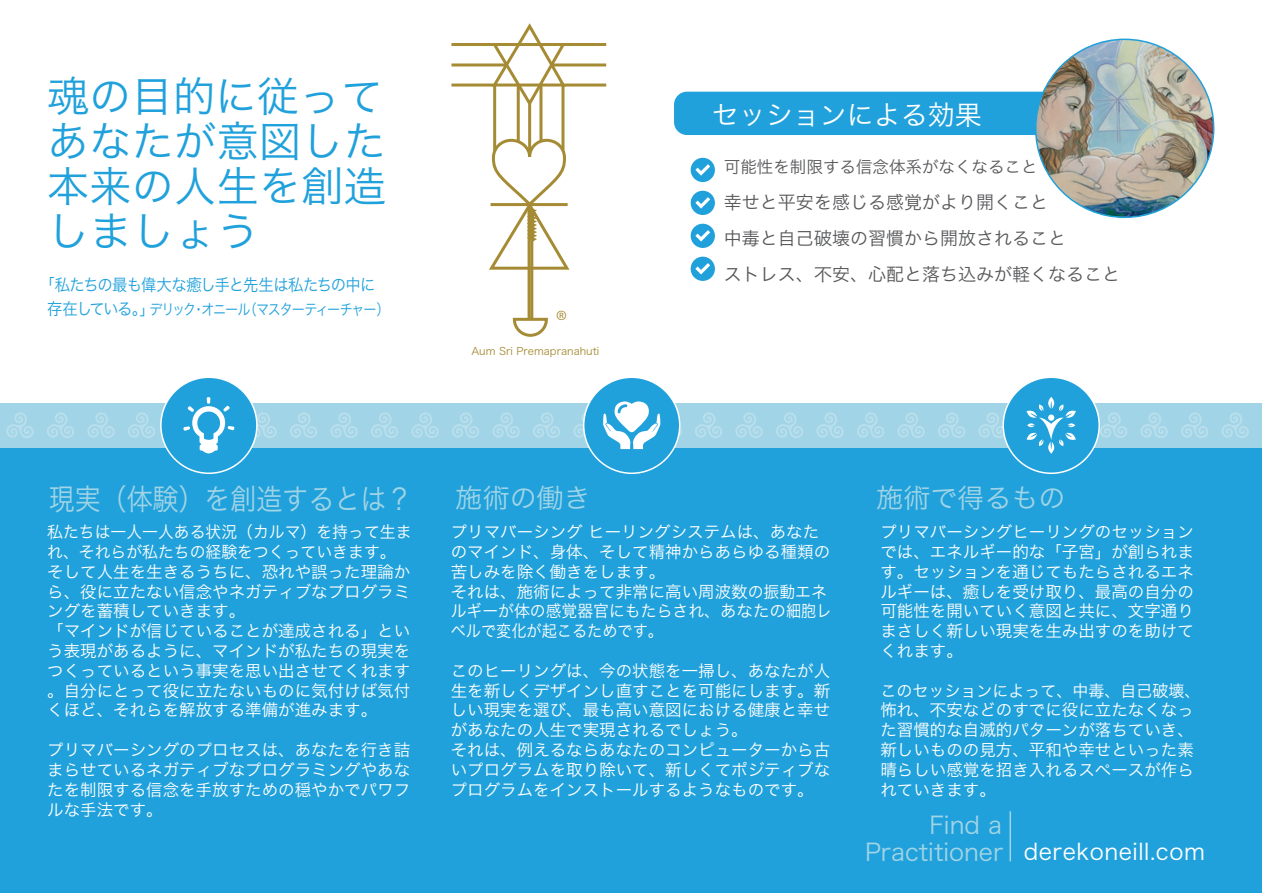
<style>
.page{position:relative;width:1263px;height:893px;background:#fff}
.page>*{position:absolute;margin:0;border:0;box-sizing:border-box;transform-origin:0 0}
.t1{font:42px/45px "Oswald";color:#20a1db;text-align:justify}
.t2{font:29.4px "Oswald";color:#a1d4e6;scale:.88 1}
.t3{font:27px "Oswald";color:#a1d4e6}
.t4{font:27px "Oswald";color:#fff}
.t5{font:24px/27px "Oswald";color:#a1d4e6;text-align:right}
.t6{font:22.5px "Oswald";letter-spacing:.025em;color:#fff}
.t7{font:21px "Myriad";color:#a68b35}
.t8{font:18px/36px "Roboto";color:#57585a}
.t9{font:16.65px "Oswald";letter-spacing:-.05em;color:#20a1db;scale:.92 1}
.t10{font:16.5px/19.8px "Roboto";color:#fff}
.t11{font:16.5px/19.8px "Roboto";color:#fff;scale:.96 1}
.t12{font:16.5px "Roboto";color:#57585a}
.t13{font:15px "Oswald";letter-spacing:-.09em;color:#20a1db;scale:.87 1}
.t14{font:10.5px "Roboto";color:#a68b35}
.s1{font-size:16.65px}
</style>
<div class="page">
<div style="left:0;top:431px;width:1262px;height:462px;background:#20a1db"></div>
<div style="left:0;top:403px;width:1262px;height:45px;background:#a1d4e6"></div>
<div style="left:674px;top:92px;width:386px;height:43px;background:#20a1db;border-radius:13px"></div>
<img style="left:1036px;top:39px;width:178px;height:178px;border-radius:89px">
<hr style="left:1009px;top:811px;width:2px;height:50px;background:#a1d4e6">
<svg style="left:1221px;top:412px;width:28px;height:26px"></svg>
<svg style="left:1181px;top:412px;width:27px;height:26px"></svg>
<svg style="left:1140px;top:412px;width:28px;height:26px"></svg>
<svg style="left:1100px;top:412px;width:27px;height:26px"></svg>
<svg style="left:978px;top:412px;width:25px;height:26px"></svg>
<svg style="left:938px;top:412px;width:27px;height:26px"></svg>
<svg style="left:897px;top:412px;width:28px;height:26px"></svg>
<svg style="left:857px;top:412px;width:27px;height:26px"></svg>
<svg style="left:816px;top:412px;width:28px;height:26px"></svg>
<svg style="left:776px;top:412px;width:27px;height:26px"></svg>
<svg style="left:735px;top:412px;width:28px;height:26px"></svg>
<svg style="left:695px;top:412px;width:27px;height:26px"></svg>
<svg style="left:533px;top:412px;width:27px;height:26px"></svg>
<svg style="left:492px;top:412px;width:28px;height:26px"></svg>
<svg style="left:452px;top:412px;width:27px;height:26px"></svg>
<svg style="left:411px;top:412px;width:28px;height:26px"></svg>
<svg style="left:371px;top:412px;width:27px;height:26px"></svg>
<svg style="left:330px;top:412px;width:28px;height:26px"></svg>
<svg style="left:290px;top:412px;width:27px;height:26px"></svg>
<svg style="left:256px;top:412px;width:21px;height:26px"></svg>
<svg style="left:128px;top:412px;width:27px;height:26px"></svg>
<svg style="left:87px;top:412px;width:28px;height:26px"></svg>
<svg style="left:47px;top:412px;width:27px;height:26px"></svg>
<svg style="left:6px;top:412px;width:28px;height:26px"></svg>
<svg style="left:691px;top:158px;width:24px;height:24px"></svg>
<svg style="left:691px;top:191px;width:24px;height:24px"></svg>
<svg style="left:691px;top:224px;width:24px;height:24px"></svg>
<svg style="left:691px;top:257px;width:24px;height:24px"></svg>
<div style="left:584px;top:377px;width:96px;height:96px;background:#20a1db;border-radius:50%"></div>
<div style="left:161px;top:377px;width:96px;height:96px;background:#20a1db;border-radius:50%"></div>
<div style="left:160px;top:376px;width:98px;height:98px;border:2px solid #fff;border-radius:50%"></div>
<div style="left:1003px;top:377px;width:96px;height:96px;background:#20a1db;border-radius:50%"></div>
<div style="left:1002px;top:376px;width:98px;height:98px;border:2px solid #fff;border-radius:50%"></div>
<svg style="left:573px;top:401px;width:109px;height:48px"></svg>
<svg style="left:1026px;top:397px;width:50px;height:57px"></svg>
<div style="left:1048px;top:414px;width:6px;height:7px;background:#fff;border-radius:50%"></div>
<svg style="left:168px;top:397px;width:67px;height:56px"></svg>
<svg style="left:489px;top:23px;width:79px;height:86px"></svg>
<hr style="left:451px;top:84px;width:44px;height:3px;background:#a68b35">
<hr style="left:517px;top:85px;width:3px;height:57px;background:#a68b35">
<hr style="left:528px;top:103px;width:3px;height:50px;background:#a68b35">
<hr style="left:539px;top:85px;width:3px;height:56px;background:#a68b35">
<hr style="left:561px;top:85px;width:3px;height:66px;background:#a68b35">
<hr style="left:493px;top:85px;width:3px;height:66px;background:#a68b35">
<hr style="left:451px;top:63px;width:55px;height:3px;background:#a68b35">
<hr style="left:451px;top:43px;width:44px;height:3px;background:#a68b35">
<hr style="left:563px;top:84px;width:43px;height:3px;background:#a68b35">
<hr style="left:552px;top:63px;width:54px;height:3px;background:#a68b35">
<hr style="left:563px;top:43px;width:43px;height:3px;background:#a68b35">
<svg style="left:489px;top:137px;width:81px;height:200px"></svg>
<h1 class="t1" style="left:47px;top:71px;width:341px">魂の目的に従ってあなたが意図した本来の人生を創造しましょう</h1>
<p class="t9" style="left:39px;top:270px;width:367px">「私たちの最も偉大な癒し手と先生は私たちの中に</p>
<p class="t13" style="left:47px;top:296px;width:395px"><span class="s1">存在している。」</span>デリック・オニール（マスターティーチャー）</p>
<p class="t7" style="left:556px;top:307px;width:12px">®</p>
<p class="t14" style="left:471px;top:341px;width:129px">Aum Sri Premapranahuti</p>
<h3 class="t4" style="left:712px;top:91px;width:272px">セッションによる効果</h3>
<p class="t12" style="left:724px;top:152px;width:315px">可能性を制限する信念体系がなくなること</p>
<p class="t8" style="left:724px;top:183px;width:397px">幸せと平安を感じる感覚がより開くこと<br>中毒と自己破壊の習慣から開放されること<br>ストレス、不安、心配と落ち込みが軽くなること</p>
<h2 class="t2" style="left:49px;top:473px;width:415px">現実（体験）を創造するとは？</h2>
<h3 class="t3" style="left:456px;top:474px;width:136px">施術の働き</h3>
<h3 class="t3" style="left:877px;top:474px;width:190px">施術で得るもの</h3>
<p class="t11" style="left:47px;top:521px;width:381px">私たちは一人一人ある状況（カルマ）を持って生まれ、それらが私たちの経験をつくっていきます。そして人生を生きるうちに、恐れや誤った理論から、役に立たない信念やネガティブなプログラミングを蓄積していきます。<br>「マインドが信じていることが達成される」という表現があるように、マインドが私たちの現実をつくっているという事実を思い出させてくれます。自分にとって役に立たないものに気付けば気付くほど、それらを解放する準備が進みます。</p>
<p class="t10" style="left:47px;top:739px;width:365px;text-align:justify">プリマバーシングのプロセスは、あなたを行き詰まらせているネガティブなプログラミングやあなたを制限する信念を手放すための穏やかでパワフルな手法です。</p>
<p class="t10" style="left:451px;top:521px;width:382px">プリマバーシング ヒーリングシステムは、あなたのマインド、身体、そして精神からあらゆる種類の苦しみを除く働きをします。<br>それは、施術によって非常に高い周波数の振動エネルギーが体の感覚器官にもたらされ、あなたの細胞レベルで変化が起こるためです。</p>
<p class="t10" style="left:451px;top:660px;width:381px">このヒーリングは、今の状態を一掃し、あなたが人生を新しくデザインし直すことを可能にします。新しい現実を選び、最も高い意図における健康と幸せがあなたの人生で実現されるでしょう。<br>それは、例えるならあなたのコンピューターから古いプログラムを取り除いて、新しくてポジティブなプログラムをインストールするようなものです。</p>
<p class="t10" style="left:880px;top:521px;width:315px;text-align:justify">プリマバーシングヒーリングのセッションでは、エネルギー的な「子宮」が創られます。セッションを通じてもたらされるエネルギーは、癒しを受け取り、最高の自分の可能性を開いていく意図と共に、文字通りまさしく新しい現実を生み出すのを助けてくれます。</p>
<p class="t10" style="left:880px;top:679px;width:322px">このセッションによって、中毒、自己破壊、怖れ、不安などのすでに役に立たなくなった習慣的な自滅的パターンが落ちていき、新しいものの見方、平和や幸せといった素晴らしい感覚を招き入れるスペースが作られていきます。</p>
<h3 class="t5" style="left:865px;top:810px;width:140px">Find a<br>Practitioner</h3>
<h3 class="t6" style="left:1024px;top:831px;width:183px">derekoneill.com</h3>
</div>
